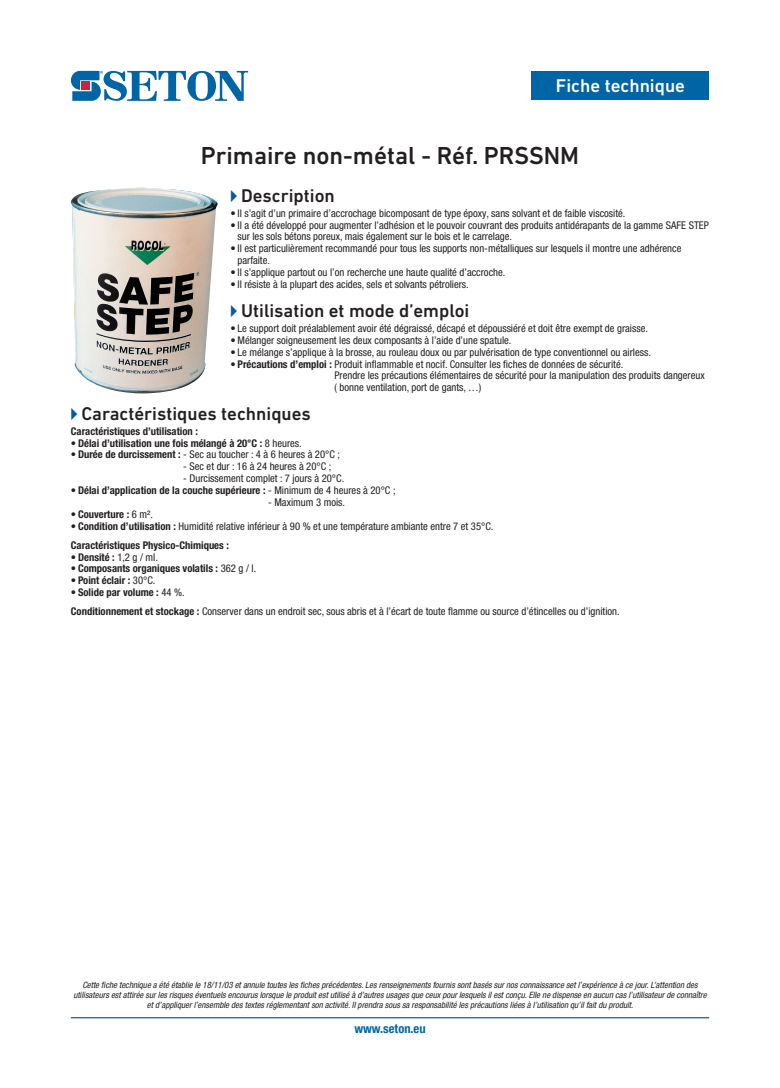
<style>
.page{position:relative;width:780px;height:1088px;background:#fff}
.page>*{position:absolute;margin:0;border:0;box-sizing:border-box;transform-origin:0 0}
.t1{font:500 25px "DIN Next LT Pro";color:#231f20}
.t2{font:500 18.75px "DIN Next LT Pro";color:#231f20}
.t3{font:500 18.75px "DIN Next LT Pro";color:#fff}
.t4{font:700 condensed 12.5px "Helvetica Neue LT Pro";color:#0065a4}
.t5{font:condensed 10.62px/11.9px "Helvetica Neue LT Pro";color:#231f20}
.t6{font:700 condensed 10.62px "Helvetica Neue LT Pro";color:#231f20}
.t7{font:italic condensed 8.75px/10px "Helvetica Neue LT Pro";color:#231f20;text-align:center}
.s1{font-family:"Abacus Three S Si";font-weight:400;font-size:13.75px;color:#015aaa}
.s2{font-weight:700}
.s3{font-weight:400}
</style>
<div class="page">
<svg style="left:71px;top:71px;width:177px;height:30px"></svg>
<hr style="left:71px;top:1017px;width:638px;height:1px;background:#0065a4">
<div style="left:531px;top:71px;width:178px;height:28px;background:#0065a4"></div>
<img style="left:71px;top:188px;width:147px;height:205px">
<h2 class="t3" style="left:556px;top:75px;width:131px">Fiche technique</h2>
<h1 class="t1" style="left:201px;top:141px;width:379px">Primaire non-métal - Réf. PRSSNM</h1>
<h2 class="t2" style="left:230px;top:185px;width:106px"><span class="s1">A</span> Description</h2>
<p class="t5" style="left:230px;top:207px;width:396px">• Il s’agit d’un primaire d’accrochage bicomposant de type époxy, sans solvant et de faible viscosité.</p>
<p class="t5" style="left:237px;top:219px;width:473px;text-indent:-7px">• Il a été développé pour augmenter l’adhésion et le pouvoir couvrant des produits antidérapants de la gamme SAFE STEP sur les sols bétons poreux, mais également sur le bois et le carrelage.</p>
<p class="t5" style="left:237px;top:242px;width:445px;text-indent:-7px">• Il est particulièrement recommandé pour tous les supports non-métalliques sur lesquels il montre une adhérence parfaite.</p>
<p class="t5" style="left:230px;top:266px;width:276px">• Il s’applique partout ou l’on recherche une haute qualité d’accroche.</p>
<p class="t5" style="left:230px;top:278px;width:240px">• Il résiste à la plupart des acides, sels et solvants pétroliers.</p>
<h2 class="t2" style="left:230px;top:300px;width:240px"><span class="s1">A</span> Utilisation et mode d’emploi</h2>
<p class="t5" style="left:230px;top:322px;width:419px">• Le support doit préalablement avoir été dégraissé, décapé et dépoussiéré et doit être exempt de graisse.</p>
<p class="t5" style="left:230px;top:334px;width:282px">• Mélanger soigneusement les deux composants à l’aide d’une spatule.</p>
<p class="t5" style="left:230px;top:346px;width:422px">• Le mélange s’applique à la brosse, au rouleau doux ou par pulvérisation de type conventionnel ou airless.</p>
<p class="t5" style="left:334px;top:358px;width:371px;text-indent:-104px">• <span class="s2">Précautions d’emploi :</span> Produit inflammable et nocif. Consulter les fiches de données de sécurité.<br>Prendre les précautions élémentaires de sécurité pour la manipulation des produits dangereux ( bonne ventilation, port de gants, …)</p>
<h2 class="t2" style="left:71px;top:403px;width:241px"><span class="s1">A</span> Caractéristiques techniques</h2>
<p class="t6" style="left:71px;top:424px;width:128px">Caractéristiques d’utilisation :</p>
<p class="t6" style="left:71px;top:436px;width:232px"><span class="s3">•</span> Délai d’utilisation une fois mélangé à 20°C : <span class="s3">8 heures.</span></p>
<p class="t5" style="left:71px;top:449px;width:271px">• <span class="s2">Durée de durcissement :</span> - Sec au toucher : 4 à 6 heures à 20°C ;</p>
<p class="t5" style="left:183px;top:460px;width:150px">- Sec et dur : 16 à 24 heures à 20°C ;</p>
<p class="t5" style="left:183px;top:472px;width:162px">- Durcissement complet : 7 jours à 20°C.</p>
<p class="t6" style="left:71px;top:484px;width:326px"><span class="s3">•</span> Délai d’application de la couche supérieure : <span class="s3">- Minimum de 4 heures à 20°C ;</span></p>
<p class="t5" style="left:268px;top:496px;width:78px">- Maximum 3 mois.</p>
<p class="t6" style="left:71px;top:508px;width:84px"><span class="s3">•</span> Couverture : <span class="s3">6 m².</span></p>
<p class="t5" style="left:71px;top:516px;width:424px;line-height:19px">• <span class="s2">Condition d’utilisation :</span> Humidité relative inférieur à 90 % et une température ambiante entre 7 et 35°C.<br><span class="s2">Caractéristiques Physico-Chimiques :</span></p>
<p class="t5" style="left:71px;top:551px;width:89px">• <span class="s2">Densité :</span> 1,2 g / ml.</p>
<p class="t6" style="left:71px;top:562px;width:187px"><span class="s3">•</span> Composants organiques volatils : <span class="s3">362 g / l.</span></p>
<p class="t6" style="left:71px;top:574px;width:86px"><span class="s3">•</span> Point éclair : <span class="s3">30°C.</span></p>
<p class="t5" style="left:71px;top:583px;width:550px;line-height:19px">• <span class="s2">Solide par volume :</span> 44 %.<br><span class="s2">Conditionnement et stockage :</span> Conserver dans un endroit sec, sous abris et à l’écart de toute flamme ou source d’étincelles ou d’ignition.</p>
<p class="t7" style="left:73px;top:980px;width:634px">Cette fiche technique a été établie le 18/11/03 et annule toutes les fiches précédentes. Les renseignements fournis sont basés sur nos connaissance set l’expérience à ce jour. L’attention des utilisateurs est attirée sur les risques éventuels encourus lorsque le produit est utilisé à d’autres usages que ceux pour lesquels il est conçu. Elle ne dispense en aucun cas l’utilisateur de connaître et d’appliquer l’ensemble des textes réglementant son activité. Il prendra sous sa responsabilité les précautions liées à l’utilisation qu’il fait du produit.</p>
<p class="t4" style="left:354px;top:1021px;width:73px">www.seton.eu</p>
</div>
